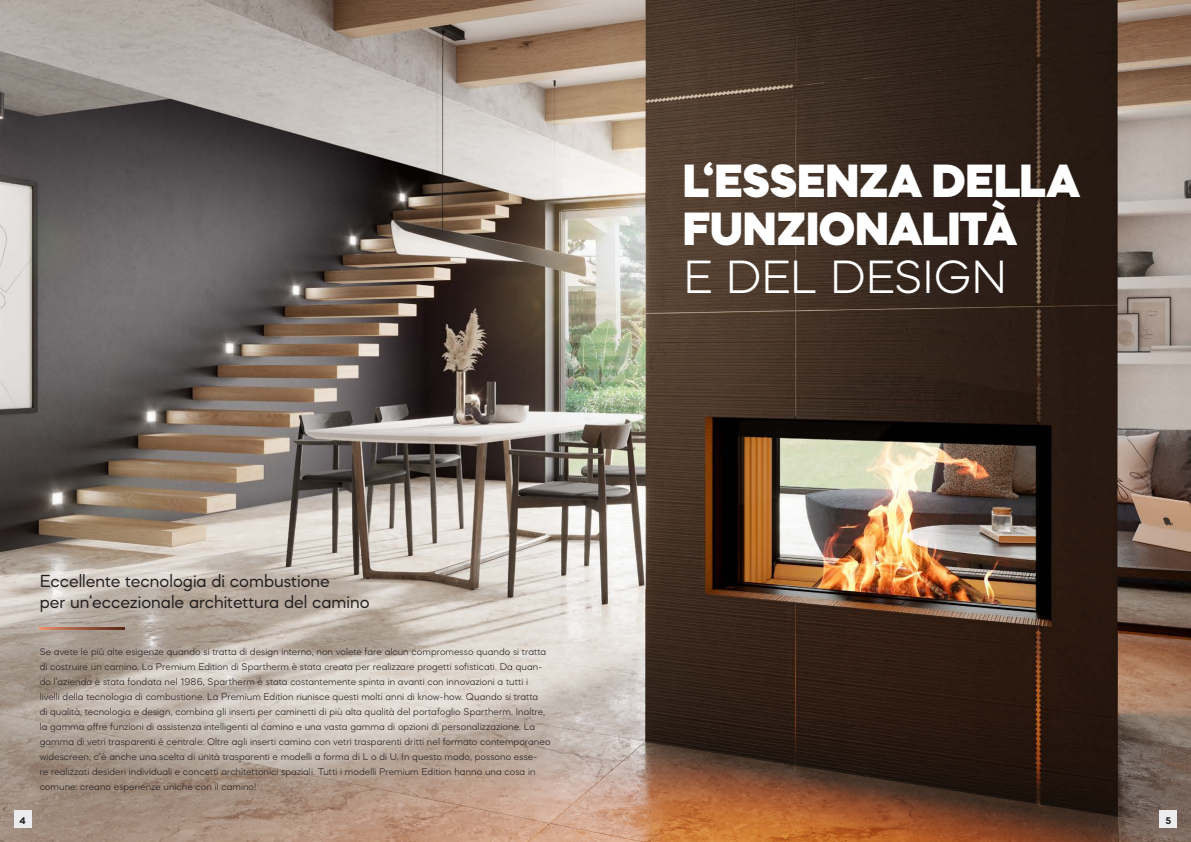
<style>
.page{position:relative;width:1191px;height:842px;background:#fff}
.page>*{position:absolute;margin:0;border:0;box-sizing:border-box;transform-origin:0 0}
.t1{font:900 48px/48px "Mazzard M";letter-spacing:.005em;color:#fff}
.t2{font:300 48px "Mazzard M";letter-spacing:-.005em;color:#fff}
.t3{font:18px/21.6px "Mazzard M";color:#231f20}
.t4{font:300 10px/15px "Mazzard M";letter-spacing:.005em;color:#231f20}
.t5{font:700 10px "Mazzard M";color:#231f20}
</style>
<div class="page">
<img style="left:0;top:0;width:1191px;height:842px">
<svg style="left:40px;top:628px;width:85px;height:2px"></svg>
<div style="left:14px;top:811px;width:17px;height:17px;background:#ececee"></div>
<div style="left:1159px;top:811px;width:17px;height:17px;background:#ececee"></div>
<h2 class="t3" style="left:40px;top:569px;width:331px">Eccellente tecnologia di combustione<br>per un‘eccezionale architettura del camino</h2>
<p class="t4" style="left:40px;top:644px;width:512px">Se avete le più alte esigenze quando si tratta di design interno, non volete fare alcun compromesso quando si tratta di costruire un camino. La Premium Edition di Spartherm è stata creata per realizzare progetti sofisticati. Da quan&shy;do l‘azienda è stata fondata nel 1986, Spartherm è stata costantemente spinta in avanti con innovazioni a tutti i livelli della tecnologia di combustione. La Premium Edition riunisce questi molti anni di know-how. Quando si tratta<br>di qualità, tecnologia e design, combina gli inserti per caminetti di più alta qualità del portafoglio Spartherm. Inoltre, la gamma offre funzioni di assistenza intelligenti al camino e una vasta gamma di opzioni di personalizzazione. La gamma di vetri trasparenti è centrale: Oltre agli inserti camino con vetri trasparenti dritti nel formato contemporaneo widescreen, c‘è anche una scelta di unità trasparenti e modelli a forma di L o di U. In questo modo, possono esse-<br>re realizzati desideri individuali e concetti architettonici spaziali. Tutti i modelli Premium Edition hanno una cosa in comune: creano esperienze uniche con il camino!</p>
<h1 class="t1" style="left:683px;top:156px;width:398px">L‘ESSENZA DELLA<br>FUNZIONALITÀ</h1>
<h1 class="t2" style="left:683px;top:248px;width:325px">E DEL DESIGN</h1>
<p class="t5" style="left:20px;top:814px;width:8px">4</p>
<p class="t5" style="left:1165px;top:814px;width:7px">5</p>
</div>
